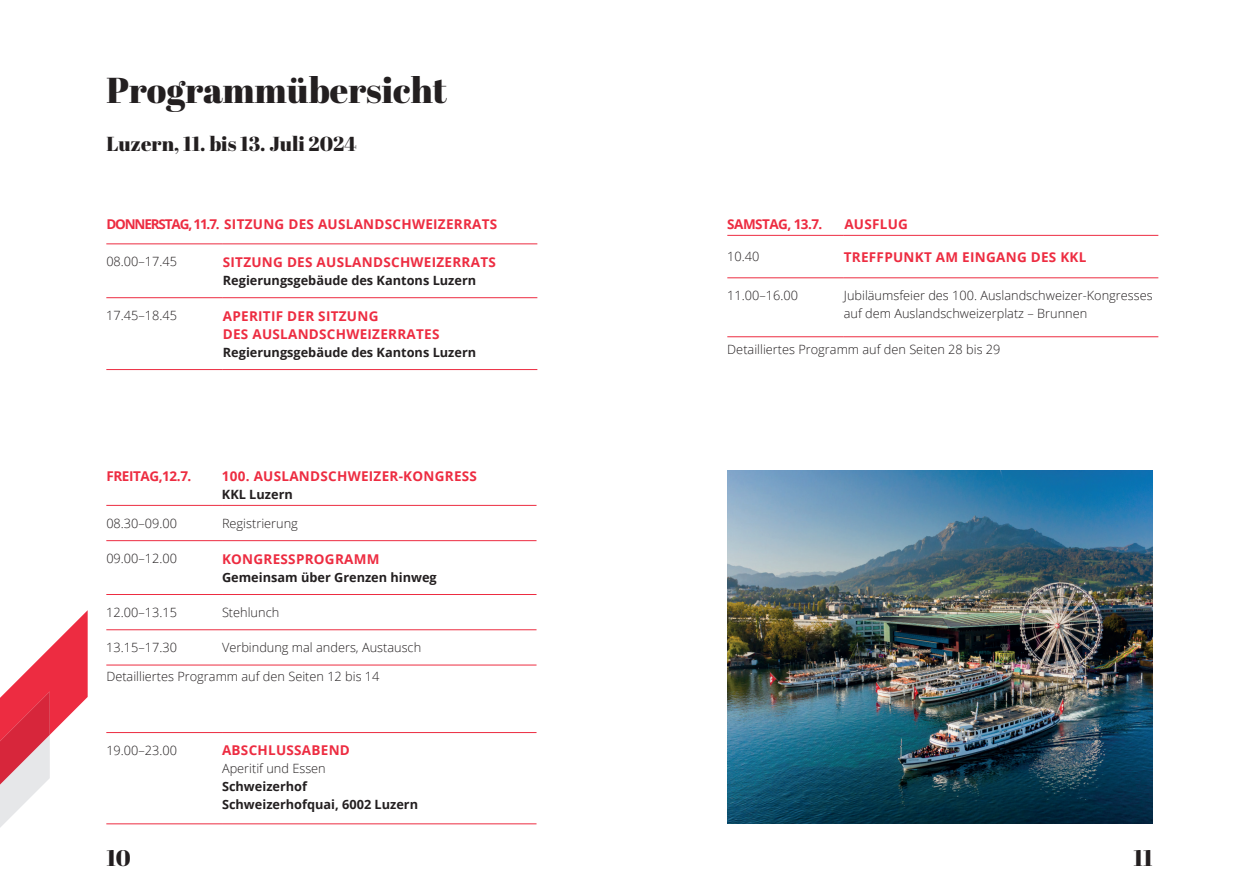
<style>
.page{position:relative;width:1259px;height:893px;background:#fff}
.page>*{position:absolute;margin:0;border:0;box-sizing:border-box;transform-origin:0 0}
.t1{font:36px "Abril Fatface";color:#231f20}
.t2{font:22.5px "Abril Fatface";color:#231f20}
.t3{font:20.25px "Abril Fatface";color:#231f20}
.t4{font:700 13.5px/18px "Open Sans";letter-spacing:.02em;color:#ed2c41}
.t5{font:700 13.5px "Open Sans";letter-spacing:-.03em;color:#ed2c41}
.t6{font:700 13.5px "Open Sans";letter-spacing:-.04em;color:#ed2c41}
.t7{font:300 12.75px/18px "Open Sans";color:#231f20}
.t8{font:700 12.75px/18px "Open Sans";color:#231f20}
</style>
<div class="page">
<svg style="left:0;top:610px;width:88px;height:218px"></svg>
<hr style="left:106px;top:297px;width:117px;height:1px;background:#ed2c41">
<hr style="left:223px;top:297px;width:314px;height:1px;background:#ed2c41">
<hr style="left:106px;top:244px;width:117px;height:1px;background:#ed2c41">
<hr style="left:223px;top:244px;width:314px;height:1px;background:#ed2c41">
<hr style="left:106px;top:369px;width:117px;height:1px;background:#ed2c41">
<hr style="left:223px;top:369px;width:314px;height:1px;background:#ed2c41">
<hr style="left:106px;top:540px;width:116px;height:1px;background:#ed2c41">
<hr style="left:222px;top:540px;width:314px;height:1px;background:#ed2c41">
<hr style="left:106px;top:629px;width:116px;height:1px;background:#ed2c41">
<hr style="left:222px;top:629px;width:314px;height:1px;background:#ed2c41">
<hr style="left:106px;top:665px;width:116px;height:1px;background:#ed2c41">
<hr style="left:222px;top:665px;width:314px;height:1px;background:#ed2c41">
<hr style="left:106px;top:505px;width:116px;height:1px;background:#ed2c41">
<hr style="left:222px;top:505px;width:314px;height:1px;background:#ed2c41">
<hr style="left:106px;top:594px;width:116px;height:1px;background:#ed2c41">
<hr style="left:222px;top:594px;width:314px;height:1px;background:#ed2c41">
<hr style="left:727px;top:235px;width:117px;height:1px;background:#ed2c41">
<hr style="left:844px;top:235px;width:314px;height:1px;background:#ed2c41">
<hr style="left:727px;top:277px;width:117px;height:1px;background:#ed2c41">
<hr style="left:844px;top:277px;width:314px;height:1px;background:#ed2c41">
<hr style="left:727px;top:336px;width:117px;height:1px;background:#ed2c41">
<hr style="left:844px;top:336px;width:314px;height:1px;background:#ed2c41">
<img style="left:727px;top:471px;width:425px;height:353px">
<hr style="left:106px;top:732px;width:116px;height:1px;background:#ed2c41">
<hr style="left:222px;top:732px;width:314px;height:1px;background:#ed2c41">
<hr style="left:106px;top:823px;width:116px;height:1px;background:#ed2c41">
<hr style="left:222px;top:823px;width:314px;height:1px;background:#ed2c41">
<h1 class="t1" style="left:106px;top:65px;width:342px">Programmübersicht</h1>
<h3 class="t3" style="left:106px;top:130px;width:252px">Luzern, 11. bis 13. Juli 2024</h3>
<p class="t4" style="left:106px;top:215px;width:392px">DONNERSTAG, 11.7. SITZUNG DES AUSLANDSCHWEIZERRATS</p>
<p class="t7" style="left:106px;top:252px;width:72px">08.00–17.45</p>
<p class="t4" style="left:223px;top:253px;width:274px">SITZUNG DES AUSLANDSCHWEIZERRATS</p>
<p class="t8" style="left:223px;top:271px;width:255px">Regierungsgebäude des Kantons Luzern</p>
<p class="t7" style="left:106px;top:306px;width:72px">17.45–18.45</p>
<p class="t4" style="left:223px;top:307px;width:218px">APERITIF DER SITZUNG<br>DES AUSLANDSCHWEIZERRATES</p>
<p class="t8" style="left:223px;top:343px;width:255px">Regierungsgebäude des Kantons Luzern</p>
<p class="t5" style="left:106px;top:467px;width:87px">FREITAG,12.7.</p>
<p class="t4" style="left:222px;top:467px;width:257px">100. AUSLANDSCHWEIZER-KONGRESS</p>
<p class="t8" style="left:222px;top:485px;width:72px">KKL Luzern</p>
<p class="t7" style="left:106px;top:514px;width:72px">08.30–09.00</p>
<p class="t7" style="left:222px;top:514px;width:77px">Registrierung</p>
<p class="t7" style="left:106px;top:549px;width:72px">09.00–12.00</p>
<p class="t4" style="left:222px;top:549px;width:159px">KONGRESSPROGRAMM</p>
<p class="t8" style="left:222px;top:568px;width:216px">Gemeinsam über Grenzen hinweg</p>
<p class="t7" style="left:106px;top:603px;width:72px">12.00–13.15</p>
<p class="t7" style="left:222px;top:603px;width:59px">Stehlunch</p>
<p class="t7" style="left:106px;top:638px;width:72px">13.15–17.30</p>
<p class="t7" style="left:222px;top:638px;width:201px">Verbindung mal anders, Austausch</p>
<p class="t7" style="left:106px;top:667px;width:275px">Detailliertes Programm auf den Seiten 12 bis 14</p>
<p class="t7" style="left:106px;top:741px;width:72px">19.00–23.00</p>
<p class="t4" style="left:222px;top:741px;width:129px">ABSCHLUSSABEND</p>
<p class="t7" style="left:222px;top:759px;width:105px">Aperitif und Essen</p>
<p class="t8" style="left:222px;top:777px;width:198px">Schweizerhof<br>Schweizerhofquai, 6002 Luzern</p>
<p class="t6" style="left:727px;top:215px;width:97px">SAMSTAG, 13.7.</p>
<p class="t4" style="left:844px;top:215px;width:65px">AUSFLUG</p>
<p class="t7" style="left:727px;top:247px;width:34px">10.40</p>
<p class="t4" style="left:844px;top:248px;width:244px">TREFFPUNKT AM EINGANG DES KKL</p>
<p class="t7" style="left:727px;top:286px;width:72px">11.00–16.00</p>
<p class="t7" style="left:844px;top:286px;width:310px">Jubiläumsfeier des 100. Auslandschweizer-Kongresses auf dem Auslandschweizerplatz – Brunnen</p>
<p class="t7" style="left:727px;top:340px;width:275px">Detailliertes Programm auf den Seiten 28 bis 29</p>
<h2 class="t2" style="left:106px;top:842px;width:26px">10</h2>
<h2 class="t2" style="left:1133px;top:842px;width:21px">11</h2>
</div>
